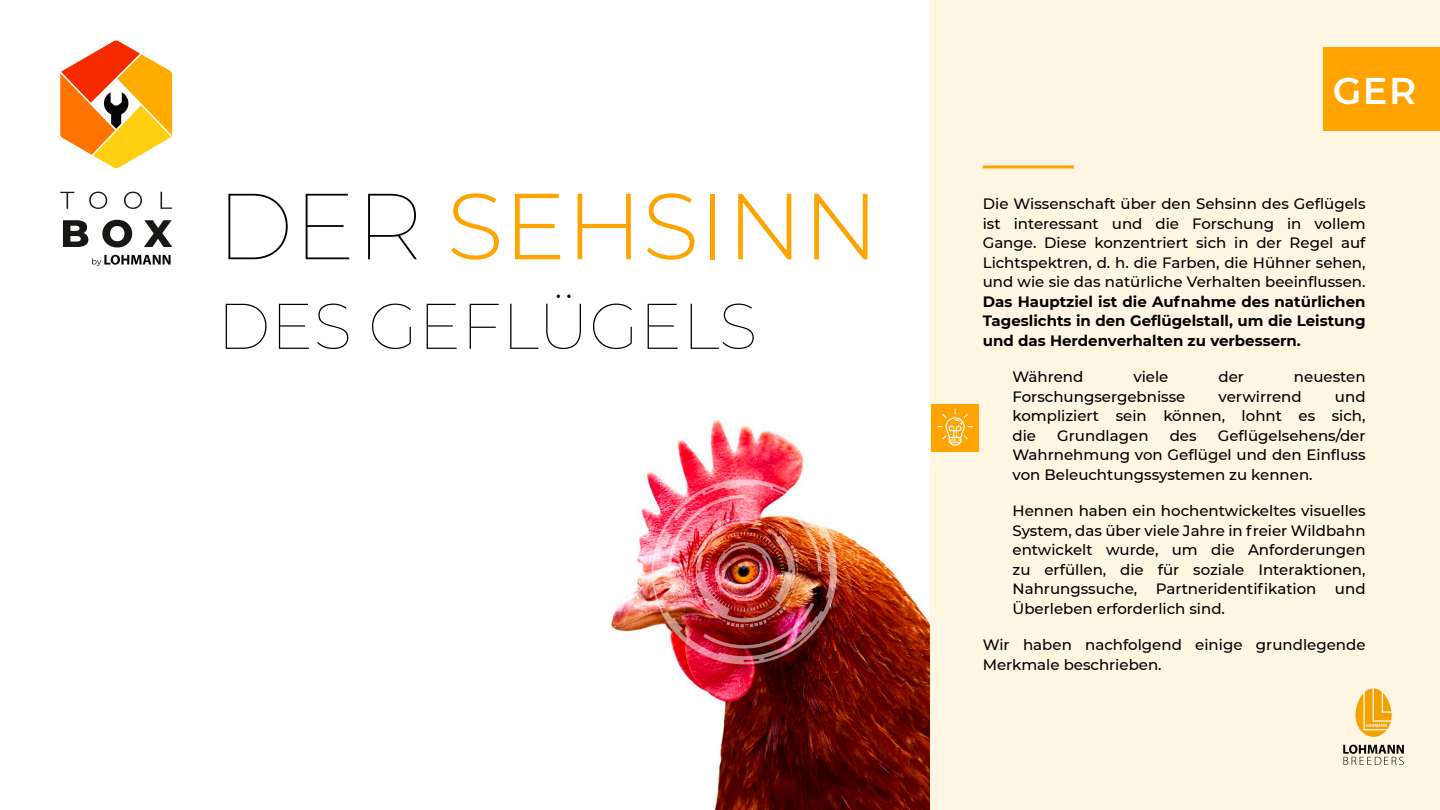
<style>
.page{position:relative;width:1440px;height:810px;background:#fff}
.page>*{position:absolute;margin:0;border:0;box-sizing:border-box;transform-origin:0 0}
.t1{font:300 93.53px "Montserrat";color:#ffa300}
.t2{font:100 64.43px "Montserrat";color:#000}
.t3{font:600 37.12px "Montserrat";color:#fff}
.t4{font:500 15px/19.5px "Montserrat";color:#000;text-align:justify}
.t5{font:700 15px/19.5px "Montserrat";color:#000;text-align:justify}
.s1{font-weight:100;color:#000}
</style>
<div class="page">
<img style="left:611px;top:300px;width:320px;height:510px">
<div style="left:931px;top:0;width:509px;height:810px;background:#fff5e3"></div>
<img style="left:652px;top:479px;width:185px;height:185px">
<div style="left:1323px;top:47px;width:117px;height:84px;background:#ffa300"></div>
<hr style="left:983px;top:165px;width:91px;height:3px;background:#ffa300">
<div style="left:932px;top:404px;width:47px;height:47px;background:#ffa300"></div>
<svg style="left:937px;top:409px;width:36px;height:36px"></svg>
<svg style="left:60px;top:192px;width:14px;height:17px"></svg>
<svg style="left:89px;top:191px;width:19px;height:18px"></svg>
<svg style="left:123px;top:191px;width:19px;height:18px"></svg>
<svg style="left:161px;top:192px;width:11px;height:17px"></svg>
<svg style="left:63px;top:220px;width:25px;height:27px"></svg>
<svg style="left:102px;top:219px;width:31px;height:29px"></svg>
<svg style="left:144px;top:220px;width:28px;height:27px"></svg>
<svg style="left:60px;top:40px;width:112px;height:128px"></svg>
<svg style="left:92px;top:255px;width:79px;height:11px"></svg>
<svg style="left:1355px;top:688px;width:37px;height:49px"></svg>
<svg style="left:1343px;top:745px;width:61px;height:20px"></svg>
<h1 class="t1" style="left:216px;top:163px;width:664px"><span class="s1">DER</span> SEHSINN</h1>
<h2 class="t2" style="left:217px;top:283px;width:542px">DES GEFLÜGELS</h2>
<h3 class="t3" style="left:1333px;top:64px;width:85px">GER</h3>
<p class="t4" style="left:983px;top:194px;width:384px">Die Wissenschaft über den Sehsinn des Geflügels ist interessant und die Forschung in vollem Gange. Diese konzentriert sich in der Regel auf Lichtspektren, d. h. die Farben, die Hühner sehen, und wie sie das natürliche Verhalten beeinflussen.</p>
<p class="t5" style="left:983px;top:291px;width:384px">Das Hauptziel ist die Aufnahme des natürlichen Tageslichts in den Geflügelstall, um die Leistung und das Herdenverhalten zu verbessern.</p>
<p class="t4" style="left:1013px;top:367px;width:72px">Während</p>
<p class="t4" style="left:1133px;top:367px;width:37px">viele</p>
<p class="t4" style="left:1218px;top:367px;width:27px">der</p>
<p class="t4" style="left:1294px;top:367px;width:73px">neuesten</p>
<p class="t4" style="left:1013px;top:386px;width:174px">Forschungsergebnisse</p>
<p class="t4" style="left:1219px;top:386px;width:85px">verwirrend</p>
<p class="t4" style="left:1013px;top:386px;width:355px;text-indent:322px">und kompliziert sein können, lohnt es sich, die</p>
<p class="t4" style="left:1013px;top:425px;width:355px;text-indent:205px">Geflügelsehens/der Wahrnehmung von Geflügel und den Einfluss von Beleuchtungssystemen zu kennen.</p>
<p class="t4" style="left:1013px;top:501px;width:355px">Hennen haben ein hochentwickeltes visuelles System, das über viele Jahre in freier Wildbahn entwickelt wurde, um die Anforderungen zu erfüllen, die für soziale Interaktionen, Nahrungssuche, Partneridentifikation und Überleben erforderlich sind.</p>
<p class="t4" style="left:983px;top:635px;width:384px">Wir haben nachfolgend einige grundlegende<br>Merkmale beschrieben.</p>
<p class="t4" style="left:1057px;top:425px;width:93px">Grundlagen</p>
<p class="t4" style="left:1170px;top:425px;width:28px">des</p>
</div>
